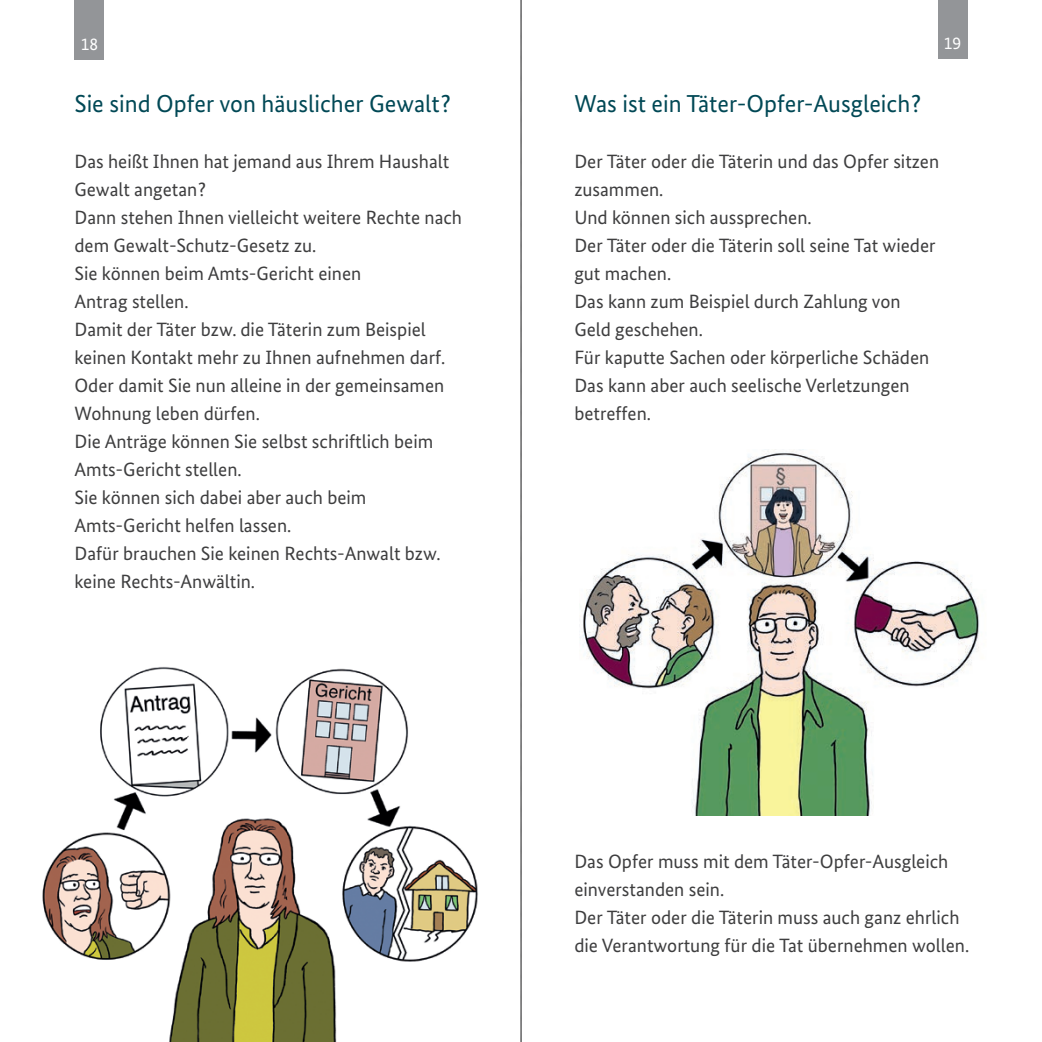
<style>
.page{position:relative;width:1042px;height:1042px;background:#fff}
.page>*{position:absolute;margin:0;border:0;box-sizing:border-box;transform-origin:0 0}
.t1{font:24.5px "Bundes Sans";color:#004855}
.t2{font:19.25px/28px "Bundes Sans";color:#3e3e3f}
.t3{font:17.32px "Bundes Sans";color:#fff}
</style>
<div class="page">
<div style="left:74px;top:0;width:30px;height:60px;background:#939598"></div>
<div style="left:937px;top:0;width:30px;height:59px;background:#939598"></div>
<img style="left:42px;top:667px;width:436px;height:375px">
<svg style="left:521px;top:0;width:1px;height:1042px"></svg>
<img style="left:580px;top:449px;width:399px;height:366px">
<p class="t3" style="left:81px;top:34px;width:19px">18</p>
<p class="t3" style="left:944px;top:33px;width:19px">19</p>
<h2 class="t1" style="left:74px;top:90px;width:378px">Sie sind Opfer von häuslicher Gewalt ?</h2>
<p class="t2" style="left:74px;top:147px;width:376px">Das heißt Ihnen hat jemand aus Ihrem Haushalt<br>Gewalt angetan ?</p>
<p class="t2" style="left:74px;top:203px;width:389px">Dann stehen Ihnen vielleicht weitere Rechte nach dem Gewalt-Schutz-Gesetz zu.</p>
<p class="t2" style="left:74px;top:259px;width:288px">Sie können beim Amts-Gericht einen<br>Antrag stellen.</p>
<p class="t2" style="left:74px;top:315px;width:372px">Damit der Täter bzw. die Täterin zum Beispiel keinen Kontakt mehr zu Ihnen aufnehmen darf.</p>
<p class="t2" style="left:74px;top:371px;width:371px">Oder damit Sie nun alleine in der gemeinsamen<br>Wohnung leben dürfen.</p>
<p class="t2" style="left:74px;top:428px;width:360px">Die Anträge können Sie selbst schriftlich beim<br>Amts-Gericht stellen.</p>
<p class="t2" style="left:74px;top:484px;width:294px">Sie können sich dabei aber auch beim<br>Amts-Gericht helfen lassen.</p>
<p class="t2" style="left:74px;top:540px;width:368px">Dafür brauchen Sie keinen Rechts-Anwalt bzw. keine Rechts-Anwältin.</p>
<h2 class="t1" style="left:574px;top:90px;width:349px">Was ist ein Täter-Opfer-Ausgleich ?</h2>
<p class="t2" style="left:574px;top:147px;width:366px">Der Täter oder die Täterin und das Opfer sitzen zusammen.</p>
<p class="t2" style="left:574px;top:203px;width:239px">Und können sich aussprechen.</p>
<p class="t2" style="left:574px;top:231px;width:363px">Der Täter oder die Täterin soll seine Tat wieder gut machen.</p>
<p class="t2" style="left:574px;top:287px;width:328px">Das kann zum Beispiel durch Zahlung von<br>Geld geschehen.</p>
<p class="t2" style="left:574px;top:343px;width:356px">Für kaputte Sachen oder körperliche Schäden<br>Das kann aber auch seelische Verletzungen betreffen.</p>
<p class="t2" style="left:574px;top:848px;width:376px">Das Opfer muss mit dem Täter-Opfer -Ausgleich einverstanden sein.</p>
<p class="t2" style="left:574px;top:904px;width:396px">Der Täter oder die Täterin muss auch ganz ehrlich die Verantwortung für die Tat übernehmen wollen.</p>
</div>
